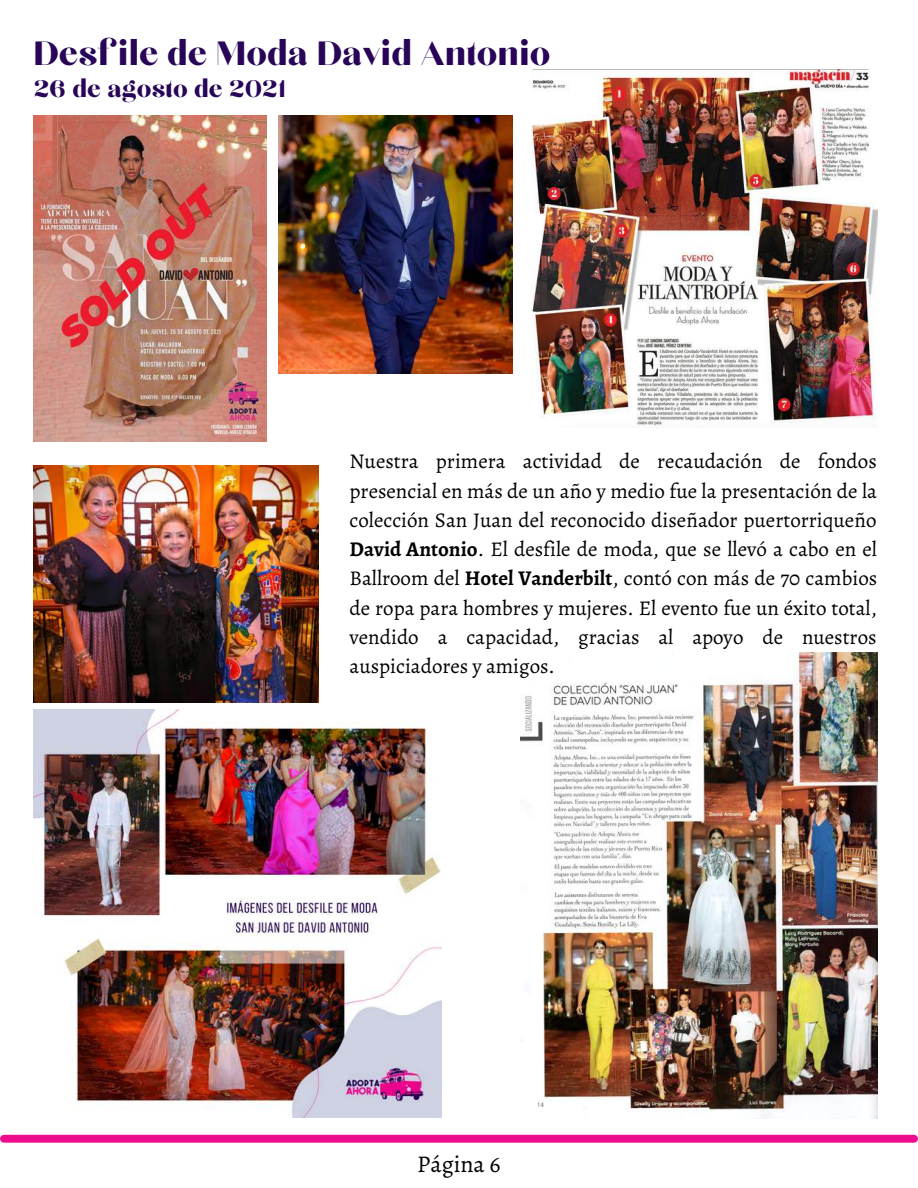
<style>
.page{position:relative;width:918px;height:1188px;background:#fff}
.page>*{position:absolute;margin:0;border:0;box-sizing:border-box;transform-origin:0 0}
.t1{font:42px "Chloe";color:#290558}
.t2{font:30px "Chloe";color:#290558}
.t3{font:24px "Alegreya";color:#000}
.t4{font:21px/29.2px "Alegreya";color:#000;text-align:justify}
.s1{font-weight:700}
</style>
<div class="page">
<div style="left:4px;top:1135px;width:910px;height:8px;background:#ee0c8d"></div>
<img style="left:33px;top:116px;width:233px;height:326px">
<img style="left:521px;top:652px;width:356px;height:466px">
<img style="left:531px;top:69px;width:347px;height:357px">
<img style="left:33px;top:709px;width:409px;height:409px">
<img style="left:33px;top:466px;width:285px;height:237px">
<img style="left:278px;top:116px;width:234px;height:257px">
<h1 class="t1" style="left:33px;top:34px;width:519px">Desfile de Moda David Antonio</h1>
<h2 class="t2" style="left:33px;top:75px;width:254px">26 de agosto de 2021</h2>
<p class="t4" style="left:350px;top:447px;width:529px">Nuestra primera actividad de recaudación de fondos presencial en más de un año y medio fue la presentación de la colección San Juan del reconocido diseñador puertorriqueño <span class="s1">David Antonio</span>. El desfile de moda, que se llevó a cabo en el Ballroom del <span class="s1">Hotel Vanderbilt</span>, contó con más de 70 cambios de ropa para hombres y mujeres. El evento fue un éxito total, vendido a capacidad, gracias al apoyo de nuestros auspiciadores y amigos.</p>
<p class="t3" style="left:417px;top:1147px;width:85px">Página 6</p>
</div>
